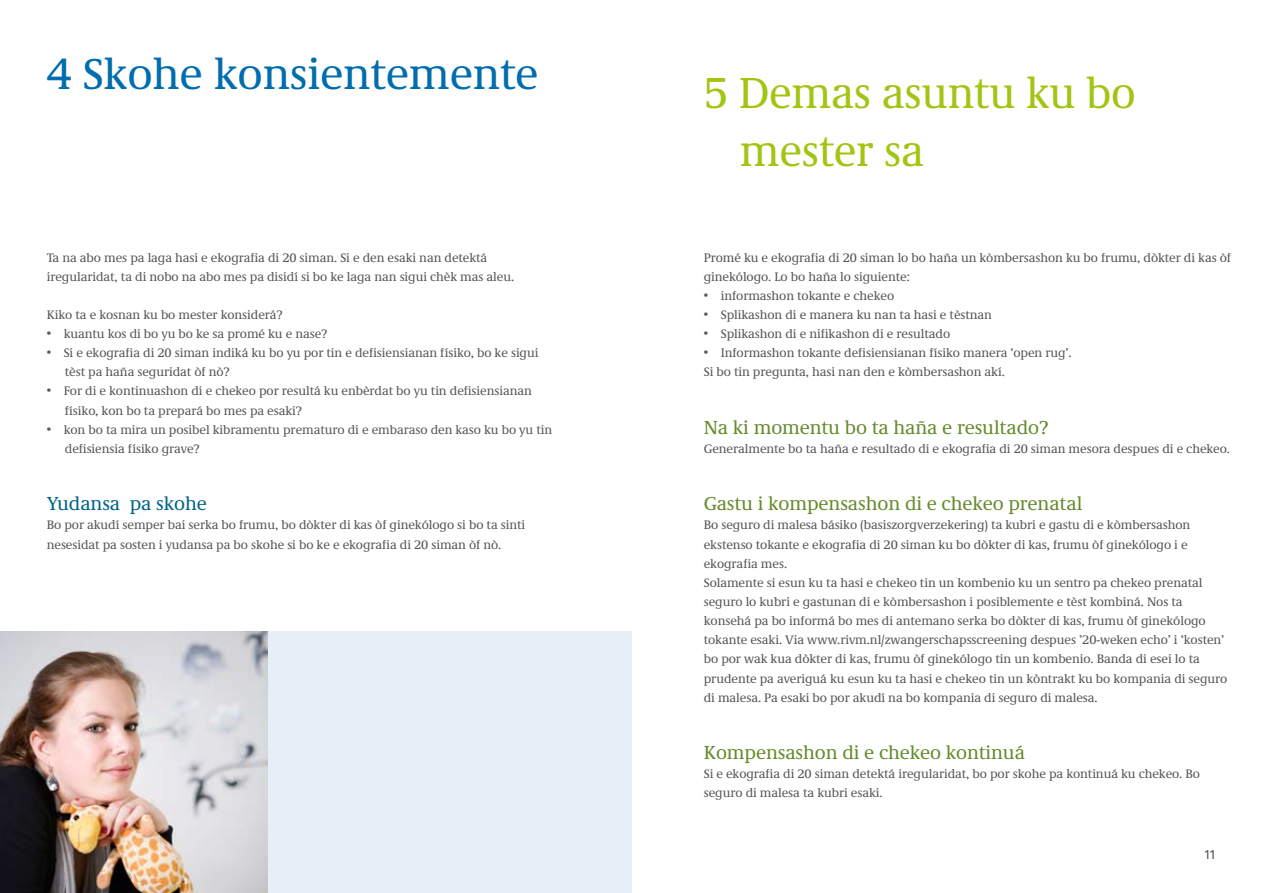
<style>
.page{position:relative;width:1263px;height:893px;background:#fff}
.page>*{position:absolute;margin:0;border:0;box-sizing:border-box;transform-origin:0 0}
.t1{font:45px/57.4px "RIVM Demos";letter-spacing:-.005em;color:#a2c513}
.t2{font:45px "RIVM Demos";letter-spacing:-.005em;color:#006daf}
.t3{font:19.5px "RIVM Demos";letter-spacing:-.005em;color:#658b2c}
.t4{font:19.5px "RIVM Demos";letter-spacing:-.005em;color:#006588}
.t5{font:12.75px/19.2px "RIVM Demos";letter-spacing:-.005em;color:#575656}
.t6{font:12.75px "Univers LT Std";color:#575656}
</style>
<div class="page">
<div style="left:267px;top:631px;width:364px;height:262px;background:#e6eef7"></div>
<img style="left:0;top:631px;width:267px;height:262px">
<h1 class="t2" style="left:47px;top:47px;width:493px">4 Skohe konsientemente</h1>
<p class="t5" style="left:47px;top:247px;width:469px">Ta na abo mes pa laga hasi e ekografia di 20 siman. Si e den esaki nan detektá iregularidat, ta di nobo na abo mes pa disidí si bo ke laga nan sigui chèk mas aleu.</p>
<p class="t5" style="left:47px;top:305px;width:237px">Kiko ta e kosnan ku bo mester konsiderá?</p>
<p class="t5" style="left:47px;top:324px;width:282px">• kuantu kos di bo yu bo ke sa promé ku e nase?</p>
<p class="t5" style="left:65px;top:343px;width:475px;text-indent:-18px">• Si e ekografia di 20 siman indiká ku bo yu por tin e defisiensianan físiko, bo ke sigui tèst pa haña seguridat òf nò?</p>
<p class="t5" style="left:65px;top:381px;width:469px;text-indent:-18px">• For di e kontinuashon di e chekeo por resultá ku enbèrdat bo yu tin defisiensianan físiko, kon bo ta prepará bo mes pa esaki?</p>
<p class="t5" style="left:65px;top:420px;width:489px;text-indent:-18px">• kon bo ta mira un posibel kibramentu prematuro di e embaraso den kaso ku bo yu tin defisiensia físiko grave?</p>
<h2 class="t4" style="left:47px;top:492px;width:162px">Yudansa pa skohe</h2>
<p class="t5" style="left:47px;top:515px;width:480px">Bo por akudí semper bai serka bo frumu, bo dòkter di kas òf ginekólogo si bo ta sinti nesesidat pa sosten i yudansa pa bo skohe si bo ke e ekografia di 20 siman òf nò.</p>
<h1 class="t1" style="left:740px;top:64px;width:397px;text-indent:-36px">5 Demas asuntu ku bo mester sa</h1>
<p class="t5" style="left:704px;top:248px;width:529px">Promé ku e ekografia di 20 siman lo bo haña un kòmbersashon ku bo frumu, dòkter di kas òf ginekólogo. Lo bo haña lo siguiente:</p>
<p class="t5" style="left:704px;top:286px;width:192px">• informashon tokante e chekeo</p>
<p class="t5" style="left:704px;top:305px;width:290px">• Splikashon di e manera ku nan ta hasi e tèstnan</p>
<p class="t5" style="left:704px;top:324px;width:248px">• Splikashon di e nifikashon di e resultado</p>
<p class="t5" style="left:704px;top:343px;width:369px">• Informashon tokante defisiensianan físiko manera ‘open rug’.<br>Si bo tin pregunta, hasi nan den e kòmbersashon akí.</p>
<h2 class="t3" style="left:704px;top:415px;width:346px">Na ki momentu bo ta haña e resultado?</h2>
<p class="t5" style="left:704px;top:439px;width:528px">Generalmente bo ta haña e resultado di e ekografia di 20 siman mesora despues di e chekeo.</p>
<h2 class="t3" style="left:704px;top:492px;width:380px">Gastu i kompensashon di e chekeo prenatal</h2>
<p class="t5" style="left:704px;top:515px;width:525px">Bo seguro di malesa básiko (basiszorgverzekering) ta kubri e gastu di e kòmbersashon ekstenso tokante e ekografia di 20 siman ku bo dòkter di kas, frumu òf ginekólogo i e ekografia mes.<br>Solamente si esun ku ta hasi e chekeo tin un kombenio ku un sentro pa chekeo prenatal seguro lo kubri e gastunan di e kòmbersashon i posiblemente e tèst kombiná. Nos ta konsehá pa bo informá bo mes di antemano serka bo dòkter di kas, frumu òf ginekólogo tokante esaki. Via www.rivm.nl/zwangerschapsscreening despues ’20-weken echo’ i ‘kosten’ bo por wak kua dòkter di kas, frumu òf ginekólogo tin un kombenio. Banda di esei lo ta prudente pa averiguá ku esun ku ta hasi e chekeo tin un kòntrakt ku bo kompania di seguro di malesa. Pa esaki bo por akudí na bo kompania di seguro di malesa.</p>
<h2 class="t3" style="left:704px;top:741px;width:323px">Kompensashon di e chekeo kontinuá</h2>
<p class="t5" style="left:704px;top:764px;width:498px">Si e ekografia di 20 siman detektá iregularidat, bo por skohe pa kontinuá ku chekeo. Bo seguro di malesa ta kubri esaki.</p>
<p class="t6" style="left:1204px;top:847px;width:14px">11</p>
</div>
